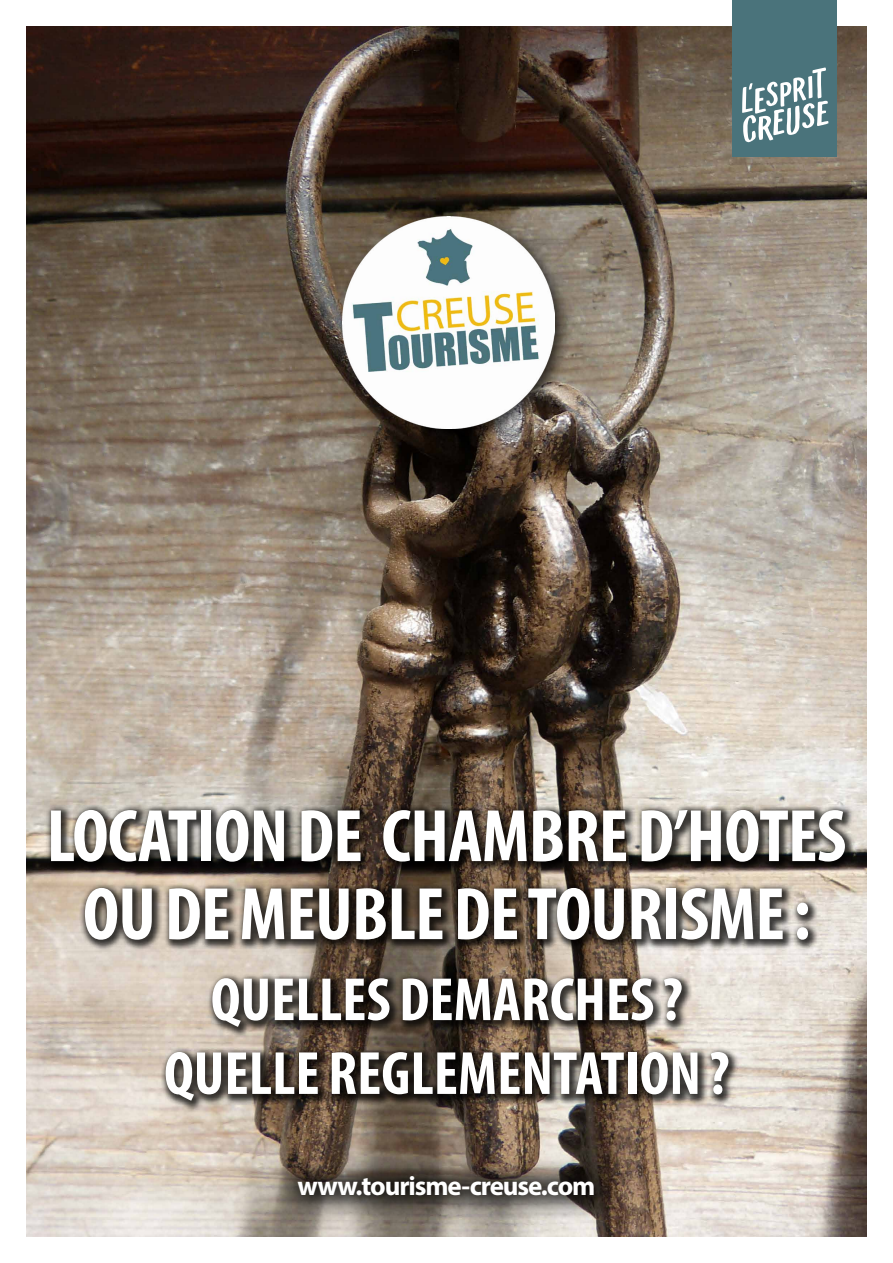
<style>
.page{position:relative;width:893px;height:1263px;background:#fff}
.page>*{position:absolute;margin:0;border:0;box-sizing:border-box;transform-origin:0 0}
.t1{font:700 condensed 75px/78px "Myriad Pro";letter-spacing:-.01em;color:#fff;text-align:center}
.t2{font:700 condensed 61.5px/73.8px "Myriad Pro";color:#fff;text-align:center}
.t3{font:700 27px "Myriad Pro";letter-spacing:-.04em;color:#fff}
</style>
<div class="page">
<img style="left:26px;top:26px;width:841px;height:1211px">
<div style="left:45px;top:804px;width:811px;height:308px;background:#000;opacity:.75"></div>
<svg style="left:271px;top:1151px;width:350px;height:72px;background:#675e55"></svg>
<div style="left:732px;top:0;width:105px;height:156px;background:#4a737b"></div>
<svg style="left:742px;top:67px;width:86px;height:75px"></svg>
<div style="left:334px;top:208px;width:240px;height:233px;background:#000;opacity:.75"></div>
<img style="left:343px;top:216px;width:211px;height:212px">
<p class="t1" style="left:47px;top:795px;width:801px">LOCATION DE CHAMBRE D’HOTES<br>OU DE MEUBLE DE TOURISME :</p>
<p class="t2" style="left:164px;top:961px;width:567px">QUELLES DEMARCHES ?<br>QUELLE REGLEMENTATION ?</p>
<p class="t3" style="left:298px;top:1168px;width:299px">www.tourisme-creuse.com</p>
</div>
